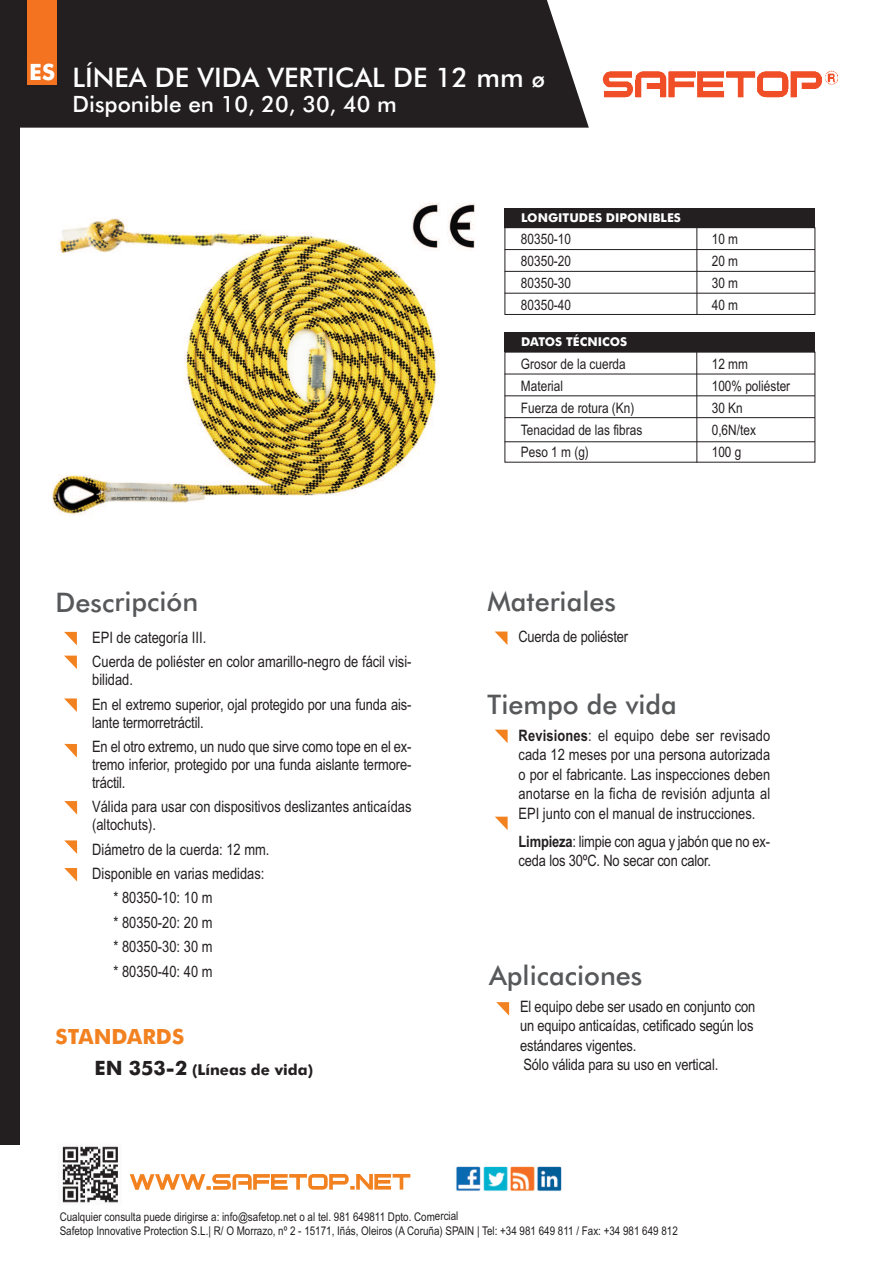
<style>
.page{position:relative;width:893px;height:1263px;background:#fff}
.page>*{position:absolute;margin:0;border:0;box-sizing:border-box;transform-origin:0 0}
.t1{font:500 27px "Futura BT";color:#57585a}
.t2{font:500 27px "Futura BT";color:#fff}
.t3{font:500 22.5px "Futura BT";color:#fff}
.t4{font:700 22.5px "Futura BT";color:#fff}
.t5{font:700 21px "Futura BT";color:#f28120}
.t6{font:15.75px/19.5px "Arial Narrow";letter-spacing:-.01em;color:#231f20}
.t7{font:700 15px "Futura BT";color:#231f20}
.t8{font:14.4px/22px "Arial Narrow";color:#231f20;text-align:justify}
.t9{font:700 12.15px "Futura BT";color:#fff}
.t10{font:12px/14.2px "Arial Narrow";color:#231f20}
.s1{font-size:22.5px}
.s2{font-size:19.8px}
.s3{font-weight:700}
</style>
<div class="page">
<img style="left:52px;top:218px;width:386px;height:297px">
<div style="left:20px;top:0;width:569px;height:128px;background:#231f20"></div>
<svg style="left:130px;top:1174px;width:280px;height:16px"></svg>
<img style="left:62px;top:1146px;width:56px;height:57px">
<img style="left:602px;top:70px;width:236px;height:28px">
<img style="left:456px;top:1166px;width:106px;height:25px">
<svg style="left:64px;top:632px;width:13px;height:13px"></svg>
<svg style="left:64px;top:656px;width:13px;height:13px"></svg>
<svg style="left:495px;top:631px;width:12px;height:14px"></svg>
<svg style="left:495px;top:730px;width:13px;height:13px"></svg>
<svg style="left:495px;top:817px;width:13px;height:13px"></svg>
<svg style="left:64px;top:698px;width:13px;height:14px"></svg>
<svg style="left:64px;top:744px;width:13px;height:13px"></svg>
<svg style="left:64px;top:801px;width:13px;height:13px"></svg>
<svg style="left:64px;top:840px;width:13px;height:14px"></svg>
<svg style="left:64px;top:868px;width:13px;height:13px"></svg>
<svg style="left:496px;top:1002px;width:13px;height:14px"></svg>
<div style="left:0;top:0;width:20px;height:1144px;background:#231f20"></div>
<div style="left:504px;top:227px;width:311px;height:88px;border:1px solid #231f20"></div>
<hr style="left:505px;top:249px;width:310px;height:1px;background:#231f20">
<hr style="left:505px;top:271px;width:310px;height:1px;background:#231f20">
<hr style="left:505px;top:293px;width:310px;height:1px;background:#231f20">
<hr style="left:696px;top:228px;width:1px;height:87px;background:#231f20">
<div style="left:504px;top:208px;width:311px;height:19px;background:#231f20"></div>
<hr style="left:505px;top:374px;width:310px;height:1px;background:#231f20">
<hr style="left:505px;top:395px;width:310px;height:1px;background:#231f20">
<hr style="left:505px;top:417px;width:310px;height:1px;background:#231f20">
<hr style="left:505px;top:441px;width:310px;height:1px;background:#231f20">
<hr style="left:696px;top:332px;width:1px;height:131px;background:#231f20">
<div style="left:504px;top:332px;width:311px;height:20px;background:#231f20"></div>
<img style="left:406px;top:202px;width:69px;height:55px">
<div style="left:27px;top:0;width:30px;height:85px;background:#f47321"></div>
<h2 class="t4" style="left:29px;top:59px;width:27px">ES</h2>
<h1 class="t2" style="left:72px;top:62px;width:474px">LÍNEA DE VIDA VERTICAL DE 12 mm <span class="s1">ø</span></h1>
<h2 class="t3" style="left:72px;top:92px;width:326px">Disponible en 10, 20, 30, 40 m</h2>
<p class="t9" style="left:521px;top:211px;width:161px">LONGITUDES DIPONIBLES</p>
<p class="t8" style="left:521px;top:228px;width:52px">80350-10<br>80350-20<br>80350-30<br>80350-40</p>
<p class="t8" style="left:712px;top:228px;width:28px">10 m 20 m 30 m 40 m</p>
<p class="t9" style="left:521px;top:335px;width:108px">DATOS TÉCNICOS</p>
<p class="t8" style="left:521px;top:353px;width:123px;text-align:left">Grosor de la cuerda<br>Material<br>Fuerza de rotura (Kn)<br>Tenacidad de las fibras<br>Peso 1 m (g)</p>
<p class="t8" style="left:712px;top:353px;width:80px;text-align:left">12 mm<br>100% poliéster<br>30 Kn<br>0,6N/tex<br>100 g</p>
<h1 class="t1" style="left:56px;top:586px;width:144px">Descripción</h1>
<h1 class="t1" style="left:487px;top:586px;width:130px">Materiales</h1>
<p class="t6" style="left:92px;top:625px;width:321px;line-height:24.5px">EPI de categoría III.<br>Cuerda de poliéster en color amarillo-negro de fácil visi-</p>
<p class="t6" style="left:92px;top:667px;width:321px;line-height:24.5px">bilidad.<br>En el extremo superior, ojal protegido por una funda ais-</p>
<p class="t6" style="left:92px;top:710px;width:321px;line-height:24.5px">lante termorretráctil.<br>En el otro extremo, un nudo que sirve como tope en el ex-</p>
<p class="t6" style="left:92px;top:755px;width:321px;line-height:18px">tremo inferior, protegido por una funda aislante termore&shy;tráctil.</p>
<p class="t6" style="left:92px;top:798px;width:321px;line-height:18px">Válida para usar con dispositivos deslizantes anticaídas (altochuts).</p>
<p class="t6" style="left:92px;top:839px;width:179px">Diámetro de la cuerda: 12 mm.</p>
<p class="t6" style="left:92px;top:864px;width:174px">Disponible en varias medidas:</p>
<p class="t6" style="left:113px;top:888px;width:101px">* 80350-10: 10 m</p>
<p class="t6" style="left:113px;top:913px;width:101px">* 80350-20: 20 m</p>
<p class="t6" style="left:113px;top:937px;width:101px">* 80350-30: 30 m</p>
<p class="t6" style="left:113px;top:961px;width:101px">* 80350-40: 40 m</p>
<h3 class="t5" style="left:56px;top:1025px;width:130px">STANDARDS</h3>
<p class="t7" style="left:95px;top:1061px;width:220px"><span class="s2">EN 353-2</span> (Líneas de vida)</p>
<p class="t6" style="left:518px;top:627px;width:111px">Cuerda de poliéster</p>
<h1 class="t1" style="left:488px;top:689px;width:191px">Tiempo de vida</h1>
<p class="t6" style="left:518px;top:726px;width:253px;text-align:justify"><span class="s3">Revisiones</span>: el equipo debe ser revisado cada 12 meses por una persona autorizada o por el fabricante. Las inspecciones deben anotarse en la ficha de revisión adjunta al EPI junto con el manual de instrucciones.</p>
<p class="t6" style="left:519px;top:832px;width:253px"><span class="s3">Limpieza</span>: limpie con agua y jabón que no ex&shy;ceda los 30ºC. No secar con calor.</p>
<h1 class="t1" style="left:489px;top:959px;width:155px">Aplicaciones</h1>
<p class="t6" style="left:520px;top:997px;width:237px">El equipo debe ser usado en conjunto con un equipo anticaídas, cetificado según los estándares vigentes.<br>Sólo válida para su uso en vertical.</p>
<p class="t10" style="left:60px;top:1209px;width:620px">Cualquier consulta puede dirigirse a: info@safetop.net o al tel. 981 649811 Dpto. Comercial<br>Safetop Innovative Protection S.L.| R/ O Morrazo, nº 2 - 15171, Iñás, Oleiros (A Coruña) SPAIN | Tel: +34 981 649 811 / Fax: +34 981 649 812</p>
</div>
